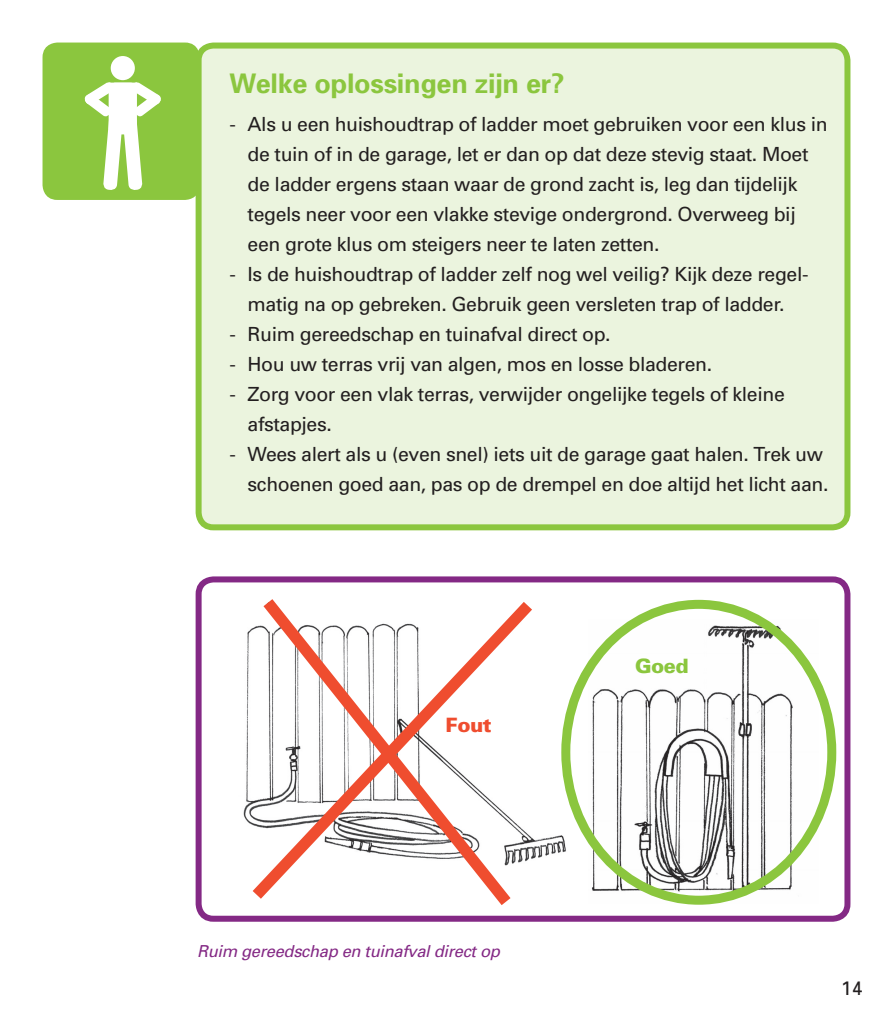
<style>
.page{position:relative;width:893px;height:1021px;background:#fff}
.page>*{position:absolute;margin:0;border:0;box-sizing:border-box;transform-origin:0 0}
.t1{font:700 27px "Univers";letter-spacing:-.01em;color:#8bc63e}
.t2{font:900 19.8px "Univers";color:#ef4d2f}
.t3{font:900 19.8px "Univers";color:#8bc63e}
.t4{font:19.5px/30px "Univers";letter-spacing:-.02em;color:#231f20}
.t5{font:italic 16.5px "Univers";letter-spacing:-.02em;color:#842985}
</style>
<div class="page">
<div style="left:43px;top:43px;width:157px;height:157px;background:#8bc63e;border-radius:15px"></div>
<div style="left:111px;top:56px;width:24px;height:24px;background:#fff;border-radius:50%"></div>
<svg style="left:84px;top:82px;width:77px;height:108px"></svg>
<div style="left:199px;top:46px;width:648px;height:481px;background:#ebf4de;border-radius:15px"></div>
<div style="left:196px;top:43px;width:654px;height:487px;border:6px solid #8bc63e;border-radius:15px"></div>
<div style="left:196px;top:576px;width:654px;height:345px;border:6px solid #842985;border-radius:15px"></div>
<img style="left:544px;top:662px;width:44px;height:194px">
<svg style="left:243px;top:602px;width:301px;height:260px"></svg>
<svg style="left:252px;top:599px;width:270px;height:318px"></svg>
<img style="left:588px;top:619px;width:231px;height:284px">
<div style="left:561px;top:600px;width:275px;height:304px;border:9px solid #8bc63e;border-radius:50%"></div>
<h1 class="t1" style="left:230px;top:66px;width:336px">Welke oplossingen zijn er?</h1>
<p class="t4" style="left:248px;top:108px;width:582px;text-indent:-18px">- Als u een huishoudtrap of ladder moet gebruiken voor een klus in de tuin of in de garage, let er dan op dat deze stevig staat. Moet de ladder ergens staan waar de grond zacht is, leg dan tijdelijk tegels neer voor een vlakke stevige ondergrond. Overweeg bij een grote klus om steigers neer te laten zetten.</p>
<p class="t4" style="left:230px;top:258px;width:580px;text-align:center">- Is de huishoudtrap of ladder zelf nog wel veilig? Kijk deze regel&shy;matig na op gebreken. Gebruik geen versleten trap of ladder.</p>
<p class="t4" style="left:230px;top:318px;width:382px">- Ruim gereedschap en tuinafval direct op.</p>
<p class="t4" style="left:230px;top:348px;width:484px">- Hou uw terras vrij van algen, mos en losse bladeren.</p>
<p class="t4" style="left:248px;top:378px;width:539px;text-indent:-18px">- Zorg voor een vlak terras, verwijder ongelijke tegels of kleine afstapjes.</p>
<p class="t4" style="left:230px;top:438px;width:600px;text-align:right">- Wees alert als u (even snel) iets uit de garage gaat halen. Trek uw schoenen goed aan, pas op de drempel en doe altijd het licht aan.</p>
<p class="t2" style="left:446px;top:712px;width:48px">Fout</p>
<p class="t3" style="left:635px;top:654px;width:55px">Goed</p>
<p class="t5" style="left:197px;top:940px;width:304px">Ruim gereedschap en tuinafval direct op</p>
<p class="t4" style="left:841px;top:972px;width:23px">14</p>
</div>
